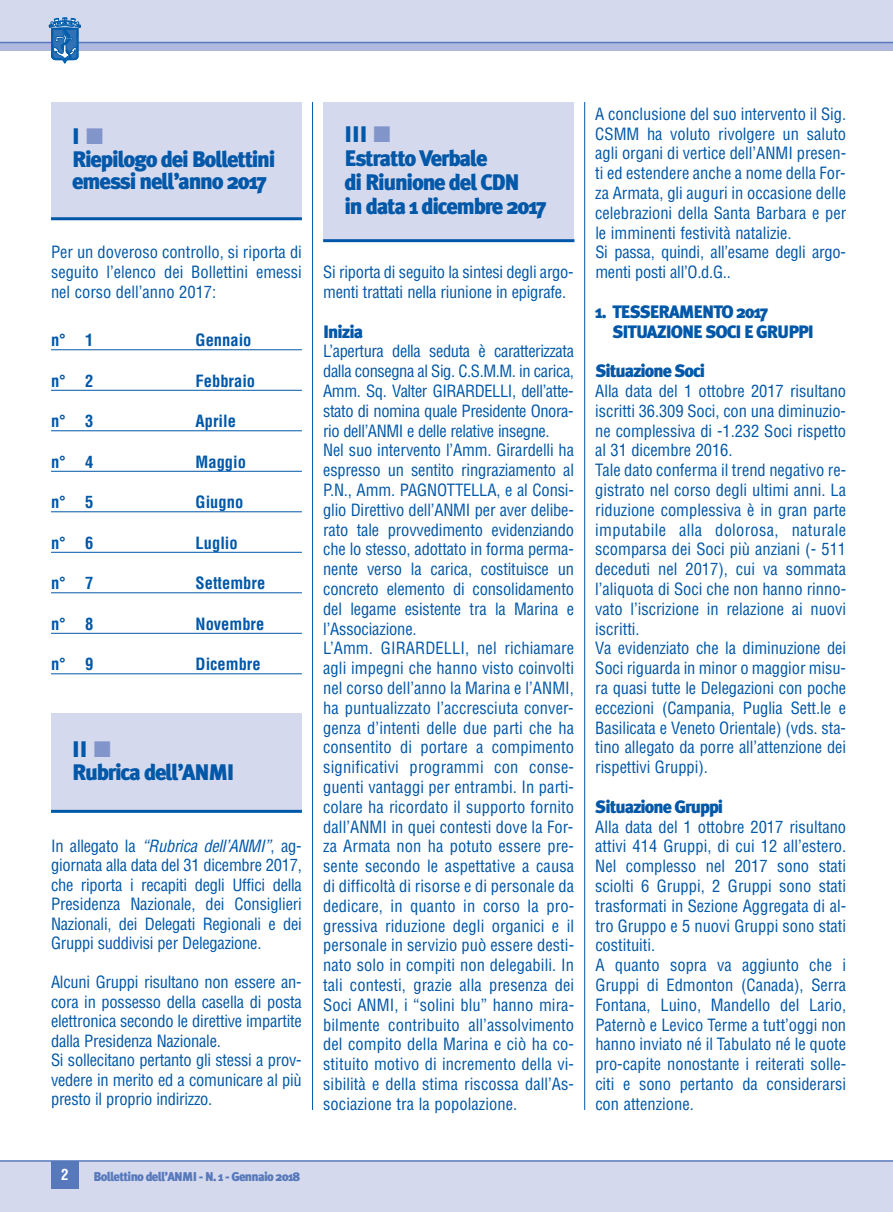
<style>
.page{position:relative;width:893px;height:1212px;background:#fff}
.page>*{position:absolute;margin:0;border:0;box-sizing:border-box;transform-origin:0 0}
.t1{font:900 22.5px/22.5px "Meta Plus";letter-spacing:-.055em;color:#0157a8}
.t2{font:900 18px/19.8px "Meta Plus";letter-spacing:-.055em;color:#0157a8}
.t3{font:condensed 16.5px/19.8px "Helvetica";color:#0157a8}
.t4{font:700 condensed 16.5px "Helvetica";color:#0157a8}
.t5{font:700 condensed 15px "Helvetica";color:#fff}
.t6{font:900 12.75px "Meta Plus";letter-spacing:-.055em;color:#5779bc}
.s1{color:#8295cb}
.s2{font-style:italic}
</style>
<div class="page">
<div style="left:0;top:1161px;width:893px;height:51px;background:#d4d9ed"></div>
<div style="left:51px;top:1161px;width:28px;height:27px;background:#5779bc"></div>
<hr style="left:0;top:1160px;width:893px;height:2px;background:#5779bc">
<hr style="left:51px;top:349px;width:251px;height:1px;background:#0157a8">
<hr style="left:51px;top:390px;width:251px;height:1px;background:#0157a8">
<hr style="left:51px;top:430px;width:251px;height:1px;background:#0157a8">
<hr style="left:51px;top:471px;width:251px;height:1px;background:#0157a8">
<hr style="left:51px;top:511px;width:251px;height:1px;background:#0157a8">
<hr style="left:51px;top:552px;width:251px;height:1px;background:#0157a8">
<hr style="left:51px;top:592px;width:251px;height:1px;background:#0157a8">
<hr style="left:51px;top:633px;width:251px;height:1px;background:#0157a8">
<hr style="left:51px;top:673px;width:251px;height:1px;background:#0157a8">
<hr style="left:312px;top:102px;width:1px;height:1008px;background:#0157a8">
<hr style="left:584px;top:102px;width:1px;height:1008px;background:#0157a8">
<div style="left:0;top:43px;width:893px;height:8px;background:#aeb9dd"></div>
<div style="left:0;top:0;width:893px;height:43px;background:#d4d9ed"></div>
<hr style="left:0;top:42px;width:893px;height:1px;background:#5779bc">
<svg style="left:49px;top:18px;width:32px;height:45px"></svg>
<div style="left:51px;top:102px;width:251px;height:117px;background:#d4d9ed"></div>
<hr style="left:51px;top:217px;width:251px;height:3px;background:#0157a8">
<div style="left:51px;top:713px;width:251px;height:98px;background:#d4d9ed"></div>
<hr style="left:51px;top:810px;width:251px;height:3px;background:#0157a8">
<div style="left:323px;top:102px;width:251px;height:139px;background:#d4d9ed"></div>
<hr style="left:323px;top:239px;width:251px;height:3px;background:#0157a8">
<h1 class="t1" style="left:72px;top:125px;width:205px">I <span class="s1">■<br></span>Riepilogo dei Bollettini emessi nell’anno 2017</h1>
<p class="t3" style="left:51px;top:243px;width:252px;text-align:justify">Per un doveroso controllo, si riporta di seguito l’elenco dei Bollettini emessi nel corso dell’anno 2017:</p>
<p class="t4" style="left:51px;top:331px;width:44px">n° 1</p>
<p class="t4" style="left:196px;top:331px;width:57px">Gennaio</p>
<p class="t4" style="left:51px;top:371px;width:44px">n° 2</p>
<p class="t4" style="left:196px;top:371px;width:61px">Febbraio</p>
<p class="t4" style="left:51px;top:412px;width:44px">n° 3</p>
<p class="t4" style="left:196px;top:412px;width:42px">Aprile</p>
<p class="t4" style="left:51px;top:452px;width:44px">n° 4</p>
<p class="t4" style="left:196px;top:452px;width:52px">Maggio</p>
<p class="t4" style="left:51px;top:493px;width:44px">n° 5</p>
<p class="t4" style="left:196px;top:493px;width:49px">Giugno</p>
<p class="t4" style="left:51px;top:533px;width:44px">n° 6</p>
<p class="t4" style="left:196px;top:533px;width:44px">Luglio</p>
<p class="t4" style="left:51px;top:574px;width:44px">n° 7</p>
<p class="t4" style="left:196px;top:574px;width:71px">Settembre</p>
<p class="t4" style="left:51px;top:614px;width:44px">n° 8</p>
<p class="t4" style="left:196px;top:614px;width:70px">Novembre</p>
<p class="t4" style="left:51px;top:655px;width:44px">n° 9</p>
<p class="t4" style="left:196px;top:655px;width:67px">Dicembre</p>
<h1 class="t1" style="left:72px;top:738px;width:164px">II <span class="s1">■<br></span>Rubrica dell’ANMI</h1>
<p class="t3" style="left:51px;top:836px;width:252px;text-align:justify">I n al l eg ato l a <span class="s2">“Rubrica dell’ANMI”</span>, ag - giornata alla data del 31 dicembre 2017, che riporta i recapiti degli Uffici della Presidenza Nazionale, dei Consiglieri Nazionali, dei Delegati Regionali e dei Gruppi suddivisi per Delegazione.</p>
<p class="t3" style="left:51px;top:973px;width:252px">Alcuni Gruppi risultano non essere an&shy;cora in possesso della casella di posta elettronica secondo le direttive impartite dalla Presidenza Nazionale.<br>Si sollecitano pertanto gli stessi a prov&shy;vedere in merito ed a comunicare al più presto il proprio indirizzo.</p>
<h1 class="t1" style="left:344px;top:122px;width:203px;line-height:24px">III <span class="s1">■<br></span>Estratto Verbale<br>di Riunione del CDN<br>in data 1 dicembre 2017</h1>
<p class="t3" style="left:323px;top:263px;width:252px">Si riporta di seguito la sintesi degli argo&shy;menti trattati nella riunione in epigrafe.</p>
<p class="t2" style="left:323px;top:321px;width:41px">Inizia</p>
<p class="t3" style="left:323px;top:342px;width:252px">L’apertura della seduta è caratterizzata dalla consegna al Sig. C.S.M.M. in carica, Amm. Sq. Valter GIRARDELLI, dell’atte&shy;stato di nomina quale Presidente Onora&shy;rio dell’ANMI e delle relative insegne.<br>Nel suo intervento l’Amm. Girardelli ha espresso un sentito ringraziamento al P.N., Amm. PAGNOTTELLA, e al Consi&shy;glio Direttivo dell’ANMI per aver delibe&shy;rato tale provvedimento evidenziando che lo stesso, adottato in forma perma&shy;nente verso la carica, costituisce un concreto elemento di consolidamento del legame esistente tra la Marina e l’Associazione.<br>L’Amm. GIRARDELLI, nel richiamare agli impegni che hanno visto coinvolti nel corso dell’anno la Marina e l’ANMI, ha puntualizzato l’accresciuta conver&shy;genza d’intenti delle due parti che ha consentito di portare a compimento significativi programmi con conse&shy;guenti vantaggi per entrambi. In parti&shy;colare ha ricordato il supporto fornito dall’ANMI in quei contesti dove la For&shy;za Armata non ha potuto essere pre&shy;sente secondo le aspettative a causa di difficoltà di risorse e di personale da dedicare, in quanto in corso la pro&shy;gressiva riduzione degli organici e il personale in servizio può essere desti&shy;nato solo in compiti non delegabili. In tali contesti, grazie alla presenza dei Soci ANMI, i “solini blu” hanno mira&shy;bilmente contribuito all’assolvimento del compito della Marina e ciò ha co&shy;stituito motivo di incremento della vi&shy;sibilità e della stima riscossa dall’As&shy;sociazione tra la popolazione.</p>
<p class="t3" style="left:595px;top:104px;width:252px">A conclusione del suo intervento il Sig.<br>CSMM ha voluto rivolgere un saluto agli organi di vertice dell’ANMI presen&shy;ti ed estendere anche a nome della For&shy;za Armata, gli auguri in occasione delle celebrazioni della Santa Barbara e per le imminenti festività natalizie.<br>Si passa, quindi, all’esame degli argo&shy;menti posti all’O.d.G..</p>
<p class="t2" style="left:612px;top:302px;width:203px;text-indent:-17px">1. TESSERAMENTO 2017<br>SITUAZIONE SOCI E GRUPPI</p>
<p class="t2" style="left:595px;top:361px;width:111px">Situazione Soci</p>
<p class="t3" style="left:595px;top:381px;width:252px">Alla data del 1 ottobre 2017 risultano iscritti 36.309 Soci, con una diminuzio&shy;ne complessiva di -1.232 Soci rispetto al 31 dicembre 2016.<br>Tale dato conferma il trend negativo re&shy;gistrato nel corso degli ultimi anni. La riduzione complessiva è in gran parte imputabile alla dolorosa, naturale scomparsa dei Soci più anziani (- 511 deceduti nel 2017), cui va sommata l’aliquota di Soci che non hanno rinno&shy;vato l’iscrizione in relazione ai nuovi iscritti.<br>Va evidenziato che la diminuzione dei Soci riguarda in minor o maggior misu&shy;ra quasi tutte le Delegazioni con poche eccezioni (Campania, Puglia Sett.le e Basilicata e Veneto Orientale) (vds. sta&shy;tino allegato da porre all’attenzione dei rispettivi Gruppi).</p>
<p class="t2" style="left:595px;top:797px;width:129px">Situazione Gruppi</p>
<p class="t3" style="left:595px;top:817px;width:252px">Alla data del 1 ottobre 2017 risultano attivi 414 Gruppi, di cui 12 all’estero.<br>Nel complesso nel 2017 sono stati sciolti 6 Gruppi, 2 Gruppi sono stati trasformati in Sezione Aggregata di al&shy;tro Gruppo e 5 nuovi Gruppi sono stati costituiti.<br>A quanto sopra va aggiunto che i Gruppi di Edmonton (Canada), Serra Fontana, Luino, Mandello del Lario, Paternò e Levico Terme a tutt’oggi non hanno inviato né il Tabulato né le quote pro-capite nonostante i reiterati solle&shy;citi e sono pertanto da considerarsi con attenzione.</p>
<p class="t5" style="left:61px;top:1166px;width:9px">2</p>
<p class="t6" style="left:94px;top:1169px;width:208px">Bollettino dell’ANMI - N. 1 - Gennaio 2018</p>
</div>
